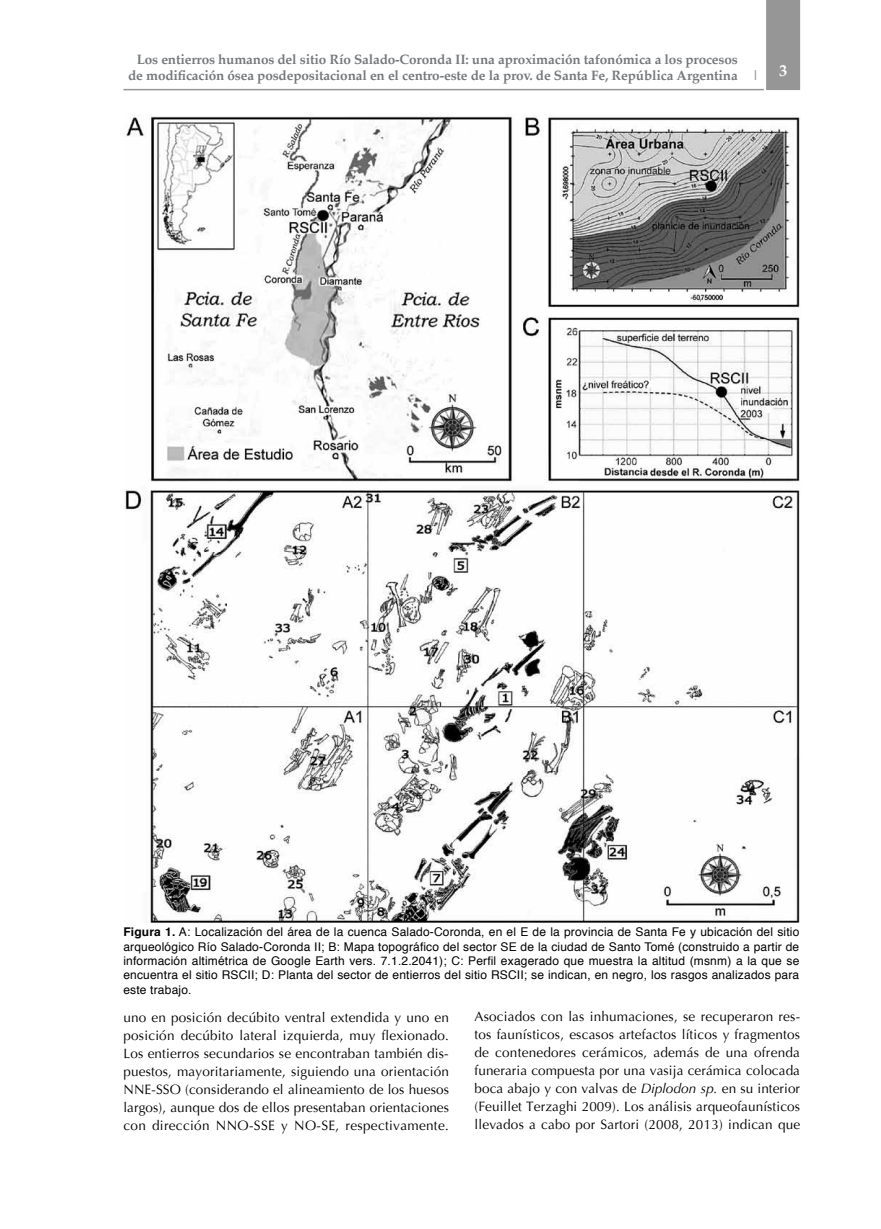
<style>
.page{position:relative;width:881px;height:1229px;background:#fff}
.page>*{position:absolute;margin:0;border:0;box-sizing:border-box;transform-origin:0 0}
.t1{font:13.5px/18px "Optima";letter-spacing:.015em;color:#000;text-align:justify}
.t2{font:700 13.5px/16.2px "Palatino";letter-spacing:-.01em;color:#75797c;text-align:right}
.t3{font:700 13.5px "Palatino";color:#969696}
.t4{font:12px/14.4px "Helvetica";letter-spacing:.015em;color:#000;text-align:justify}
.s1{font-weight:700}
.s2{font-style:italic}
</style>
<div class="page">
<hr style="left:123px;top:89px;width:640px;height:1px;background:#969696">
<div style="left:766px;top:0;width:33px;height:90px;background:#969696"></div>
<img style="left:123px;top:115px;width:676px;height:808px">
<p class="t2" style="left:128px;top:51px;width:611px">Los entierros humanos del sitio Río Salado-Coronda II: una aproximación tafonómica a los procesos de modificación ósea posdepositacional en el centro-este de la prov. de Santa Fe, República Argentina</p>
<p class="t3" style="left:751px;top:64px;width:37px">| <sup>3</sup></p>
<p class="t4" style="left:123px;top:925px;width:677px"><span class="s1">Figura 1.</span> A: Localización del área de la cuenca Salado-Coronda, en el E de la provincia de Santa Fe y ubicación del sitio arqueológico Río Salado-Coronda II; B: Mapa topográfico del sector SE de la ciudad de Santo Tomé (construido a partir de información altimétrica de Google Earth vers. 7.1.2.2041); C: Perfil exagerado que muestra la altitud (msnm) a la que se encuentra el sitio RSCII; D: Planta del sector de entierros del sitio RSCII; se indican, en negro, los rasgos analizados para este trabajo.</p>
<p class="t1" style="left:123px;top:1009px;width:327px">uno en posición decúbito ventral extendida y uno en posición decúbito lateral izquierda, muy flexionado.<br>Los entierros secundarios se encontraban también dis&shy;puestos, mayoritariamente, siguiendo una orientación NNE-SSO (considerando el alineamiento de los huesos largos), aunque dos de ellos presentaban orientaciones con dirección NNO-SSE y NO-SE, respectivamente.</p>
<p class="t1" style="left:474px;top:1007px;width:327px">Asociados con las inhumaciones, se recuperaron res&shy;tos faunísticos, escasos artefactos líticos y fragmentos de contenedores cerámicos, además de una ofrenda funeraria compuesta por una vasija cerámica colocada boca abajo y con valvas de <span class="s2">Diplodon sp.</span> en su interior (Feuillet Terzaghi 2009). Los análisis arqueofaunísticos llevados a cabo por Sartori (2008, 2013) indican que</p>
</div>
